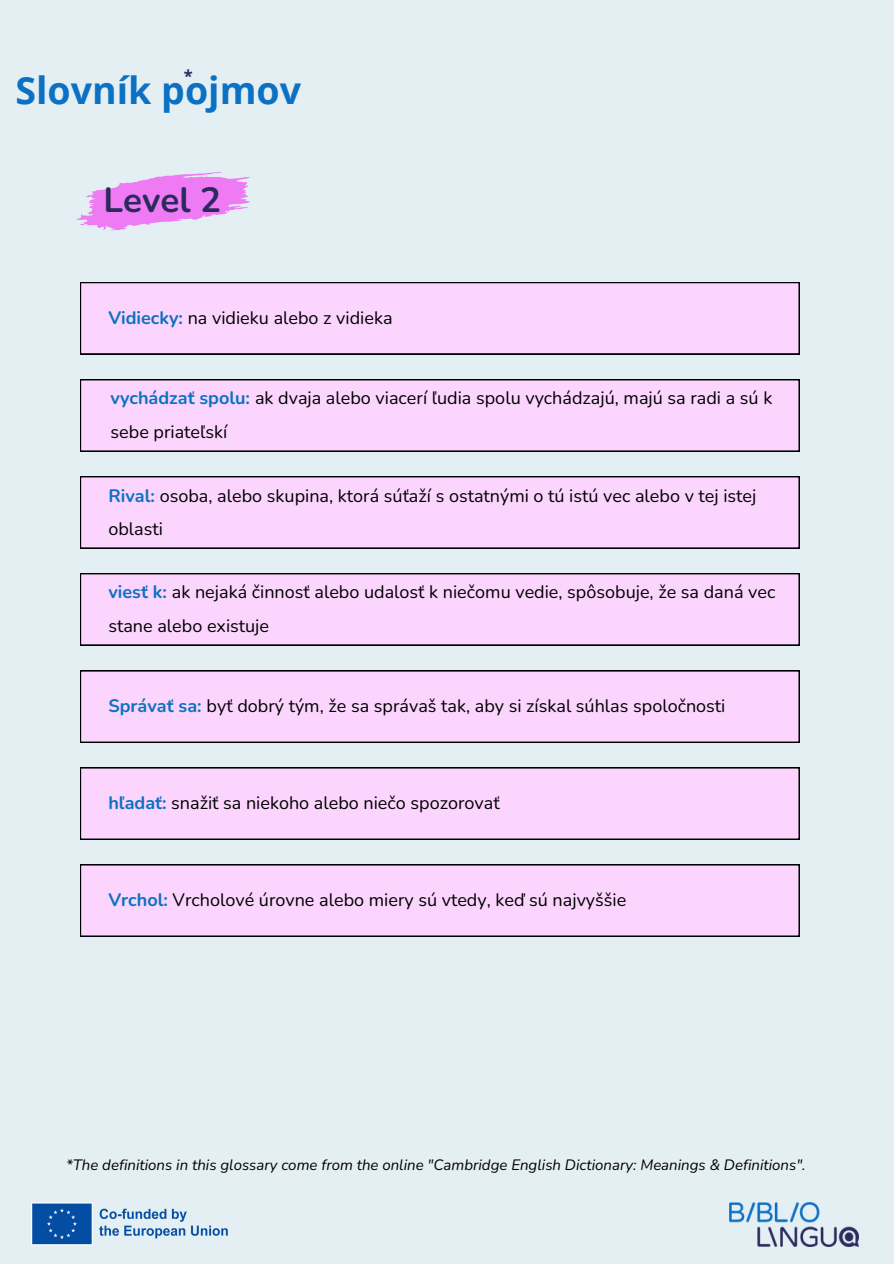
<style>
.page{position:relative;width:894px;height:1264px;background:#fff}
.page>*{position:absolute;margin:0;border:0;box-sizing:border-box;transform-origin:0 0}
.t1{font:700 37.5px "Open Sans";color:#0c71c3}
.t2{font:700 34.95px "Nunito";color:#2a2b5c}
.t3{font:18px/33.8px "Nunito";color:#000}
.t4{font:700 16.5px "Open Sans";color:#2a2b5c}
.t5{font:italic 15px "Nunito";color:#000}
.s1{font-weight:700;color:#0c71c3}
</style>
<div class="page">
<div style="left:0;top:0;width:893px;height:1263px;background:#e4eff4"></div>
<svg style="left:76px;top:172px;width:174px;height:58px"></svg>
<img style="left:729px;top:1202px;width:128px;height:44px">
<img style="left:31px;top:1202px;width:197px;height:43px">
<div style="left:80px;top:282px;width:719px;height:72px;background:#fbd5fd"></div>
<div style="left:80px;top:379px;width:719px;height:72px;background:#fbd5fd"></div>
<div style="left:80px;top:476px;width:719px;height:72px;background:#fbd5fd"></div>
<div style="left:80px;top:573px;width:719px;height:72px;background:#fbd5fd"></div>
<div style="left:80px;top:670px;width:719px;height:72px;background:#fbd5fd"></div>
<div style="left:80px;top:767px;width:719px;height:72px;background:#fbd5fd"></div>
<div style="left:80px;top:864px;width:719px;height:72px;background:#fbd5fd"></div>
<p class="t4" style="left:184px;top:65px;width:10px">*</p>
<h1 class="t1" style="left:15px;top:64px;width:287px">Slovník pojmov</h1>
<p class="t2" style="left:104px;top:176px;width:119px">Level 2</p>
<h2 class="t3" style="left:108px;top:301px;width:285px"><span class="s1">Vidiecky:</span> na vidieku alebo z vidieka</h2>
<h2 class="t3" style="left:111px;top:381px;width:663px"><span class="s1">vychádzať spolu:</span> ak dvaja alebo viacerí ľudia spolu vychádzajú, majú sa radi a sú k sebe priateľskí</h2>
<h2 class="t3" style="left:108px;top:478px;width:649px"><span class="s1">Rival:</span> osoba, alebo skupina, ktorá súťaží s ostatnými o tú istú vec alebo v tej istej oblasti</h2>
<h2 class="t3" style="left:108px;top:575px;width:668px"><span class="s1">viesť k:</span> ak nejaká činnosť alebo udalosť k niečomu vedie, spôsobuje, že sa daná vec stane alebo existuje</h2>
<h2 class="t3" style="left:108px;top:689px;width:618px"><span class="s1">Správať sa:</span> byť dobrý tým, že sa správaš tak, aby si získal súhlas spoločnosti</h2>
<h2 class="t3" style="left:108px;top:786px;width:392px"><span class="s1">hľadať:</span> snažiť sa niekoho alebo niečo spozorovať</h2>
<h2 class="t3" style="left:108px;top:883px;width:519px"><span class="s1">Vrchol:</span> Vrcholové úrovne alebo miery sú vtedy, keď sú najvyššie</h2>
<p class="t5" style="left:66px;top:1154px;width:740px">*The definitions in this glossary come from the online "Cambridge English Dictionary: Meanings &amp; Definitions".</p>
</div>
